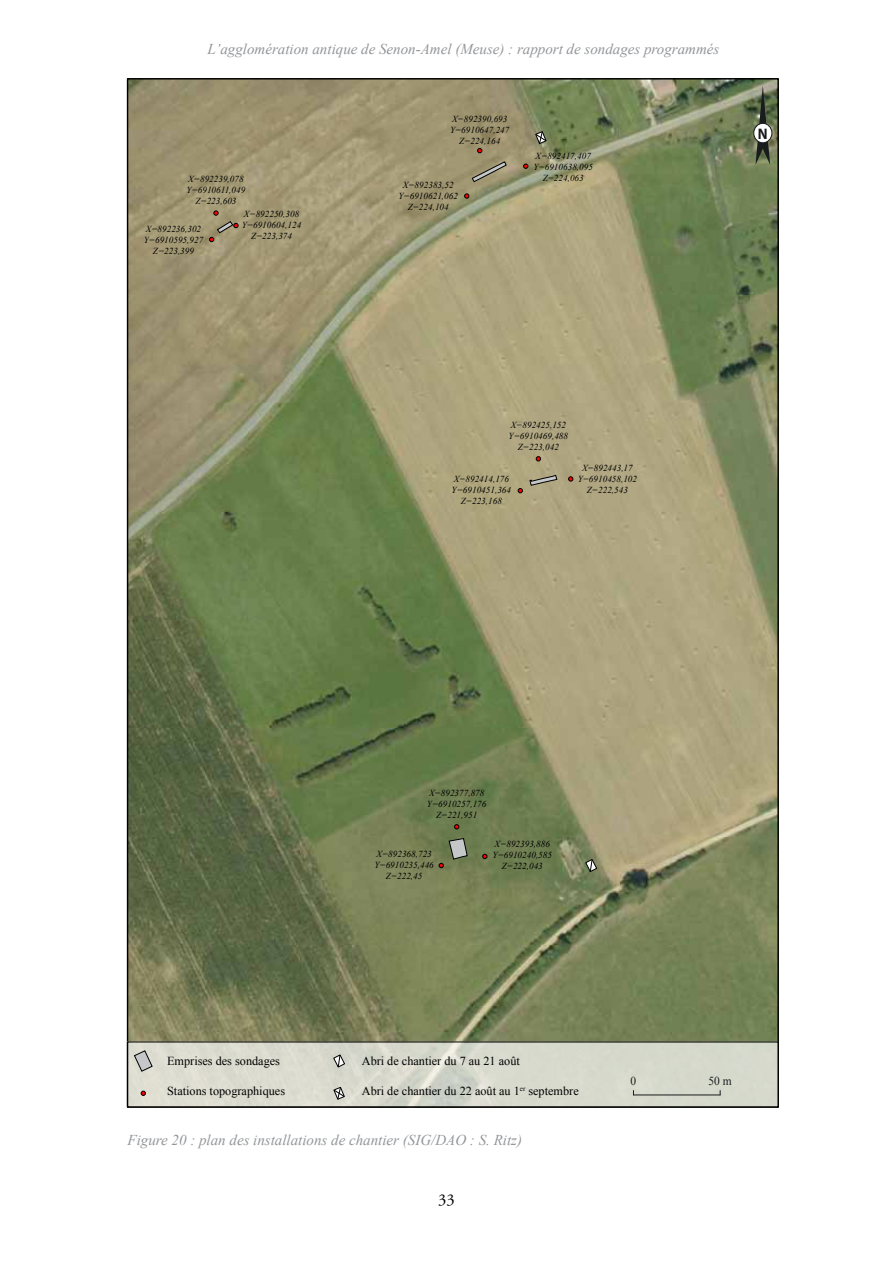
<style>
.page{position:relative;width:893px;height:1263px;background:#fff}
.page>*{position:absolute;margin:0;border:0;box-sizing:border-box;transform-origin:0 0}
.t1{font:16.5px "Adobe Garamond Pro";color:#000}
.t2{font:700 15.3px "Myriad";color:#191c1c;scale:.93 1}
.t3{font:italic 15px "Times New Roman";color:#939598}
.t4{font:12.3px "Times New Roman";color:#000}
.t5{font:12.3px "Times New Roman";color:#191c1c;scale:.93 1}
.t6{font:italic 9.15px/10.9px "Times New Roman";color:#000;text-align:center}
</style>
<div class="page">
<img style="left:129px;top:80px;width:648px;height:961px">
<svg style="left:529px;top:474px;width:29px;height:12px"></svg>
<svg style="left:471px;top:161px;width:36px;height:22px"></svg>
<div style="left:128px;top:1042px;width:650px;height:65px;background:#d8dacd"></div>
<div style="left:127px;top:1041px;width:652px;height:67px;border:1px solid #000"></div>
<svg style="left:755px;top:86px;width:15px;height:79px"></svg>
<div style="left:754px;top:123px;width:18px;height:20px;background:#fff;border-radius:50%"></div>
<div style="left:754px;top:123px;width:18px;height:20px;border:1px solid #191c1c;border-radius:50%"></div>
<hr style="left:633px;top:1094px;width:87px;height:1px;background:#191c1c">
<svg style="left:134px;top:1050px;width:19px;height:22px"></svg>
<svg style="left:535px;top:131px;width:12px;height:13px"></svg>
<svg style="left:585px;top:859px;width:12px;height:13px"></svg>
<svg style="left:333px;top:1054px;width:12px;height:13px"></svg>
<svg style="left:333px;top:1087px;width:12px;height:13px"></svg>
<svg style="left:536px;top:456px;width:5px;height:5px"></svg>
<svg style="left:518px;top:488px;width:5px;height:5px"></svg>
<svg style="left:568px;top:477px;width:5px;height:4px"></svg>
<svg style="left:454px;top:824px;width:5px;height:5px"></svg>
<svg style="left:482px;top:854px;width:5px;height:5px"></svg>
<svg style="left:439px;top:838px;width:29px;height:30px"></svg>
<svg style="left:477px;top:148px;width:5px;height:5px"></svg>
<svg style="left:464px;top:194px;width:5px;height:4px"></svg>
<svg style="left:523px;top:164px;width:5px;height:5px"></svg>
<svg style="left:214px;top:211px;width:4px;height:4px"></svg>
<svg style="left:209px;top:221px;width:29px;height:21px"></svg>
<svg style="left:141px;top:1091px;width:5px;height:5px"></svg>
<h3 class="t3" style="left:208px;top:38px;width:513px">L’agglomération antique de Senon-Amel (Meuse) : rapport de sondages programmés</h3>
<p class="t6" style="left:450px;top:113px;width:61px">X=892390,693<br>Y=6910647,247<br>Z=224,164</p>
<p class="t6" style="left:398px;top:179px;width:61px">X=892383,52<br>Y=6910621,062<br>Z=224,104</p>
<p class="t6" style="left:533px;top:150px;width:61px;text-align:left">X=892417,407<br>Y=6910638,095</p>
<p class="t6" style="left:188px;top:173px;width:57px">X=892239,078</p>
<p class="t6" style="left:543px;top:172px;width:43px">Z=224,063</p>
<p class="t6" style="left:187px;top:184px;width:60px">Y=6910611,049<br>Z=223,603</p>
<p class="t6" style="left:242px;top:208px;width:61px">X=892250,308<br>Y=6910604,124<br>Z=223,374</p>
<p class="t6" style="left:144px;top:223px;width:61px">X=892236,302<br>Y=6910595,927<br>Z=223,399</p>
<h2 class="t2" style="left:758px;top:126px;width:12px">N</h2>
<p class="t6" style="left:509px;top:420px;width:61px">X=892425,152<br>Y=6910469,488<br>Z=223,042</p>
<p class="t6" style="left:452px;top:473px;width:61px">X=892414,176<br>Y=6910451,364<br>Z=223,168</p>
<p class="t6" style="left:578px;top:462px;width:61px">X=892443,17<br>Y=6910458,102<br>Z=222,543</p>
<p class="t6" style="left:427px;top:787px;width:61px">X=892377,878<br>Y=6910257,176<br>Z=221,951</p>
<p class="t6" style="left:374px;top:848px;width:61px">X=892368,723<br>Y=6910235,446<br>Z=222,45</p>
<p class="t6" style="left:493px;top:838px;width:61px">X=892393,886<br>Y=6910240,585<br>Z=222,043</p>
<h3 class="t4" style="left:167px;top:1052px;width:114px">Emprises des sondages</h3>
<h3 class="t4" style="left:167px;top:1083px;width:119px">Stations topographiques</h3>
<h3 class="t4" style="left:362px;top:1052px;width:160px">Abri de chantier du 7 au 21 août</h3>
<h3 class="t4" style="left:362px;top:1083px;width:218px">Abri de chantier du 22 août au 1<sup>er</sup> septembre</h3>
<h3 class="t3" style="left:128px;top:1129px;width:396px">Figure 20 : plan des installations de chantier (SIG/DAO : S. Ritz)</h3>
<h1 class="t1" style="left:438px;top:1190px;width:18px">33</h1>
<h3 class="t5" style="left:631px;top:1073px;width:8px">0</h3>
<h3 class="t5" style="left:709px;top:1073px;width:26px">50 m</h3>
</div>
